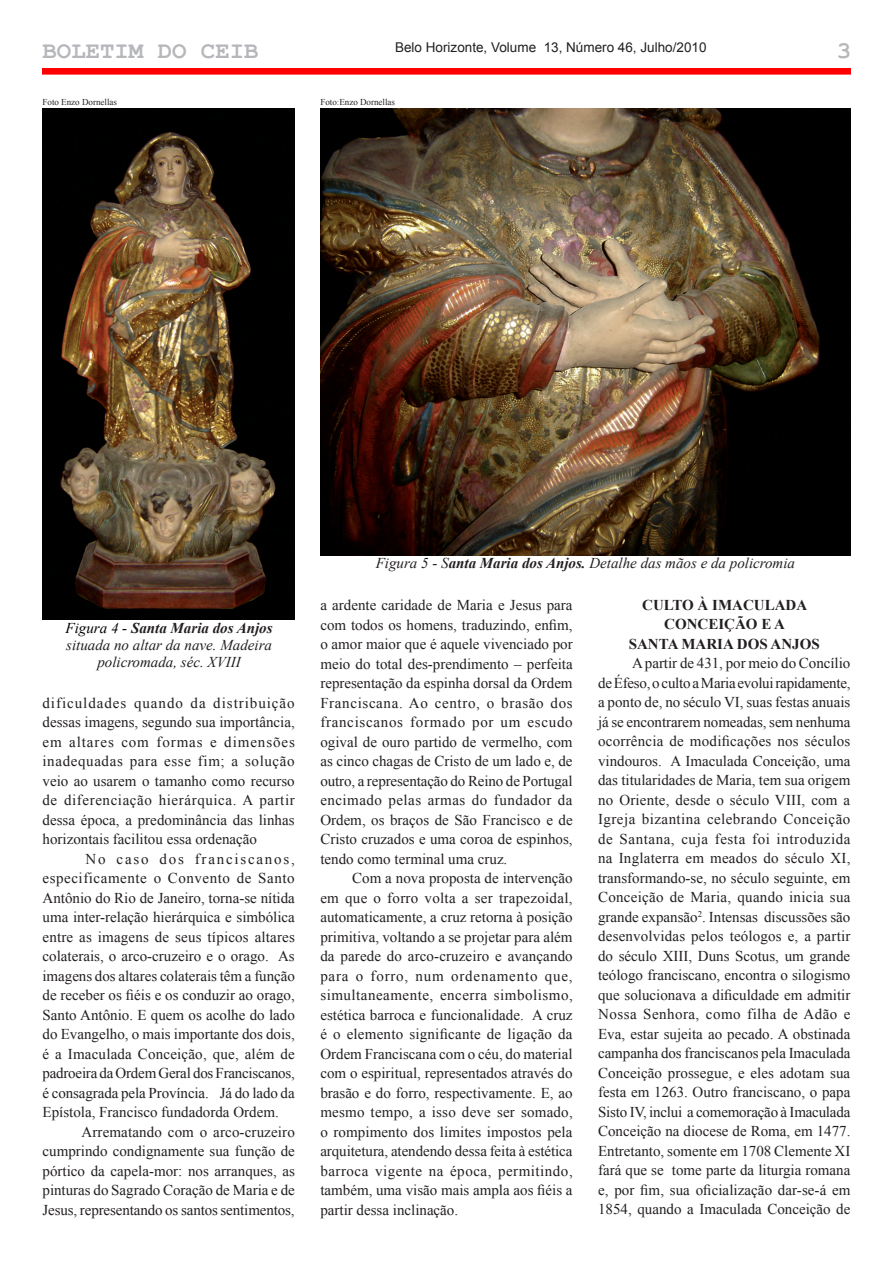
<style>
.page{position:relative;width:893px;height:1263px;background:#fff}
.page>*{position:absolute;margin:0;border:0;box-sizing:border-box;transform-origin:0 0}
.t1{font:700 24px "Courier New";color:#b6b7bb}
.t2{font:15px/19.5px "Times New Roman";color:#231f20;text-align:justify}
.t3{font:italic 15px/17.2px "Times New Roman";color:#231f20;text-align:center}
.t4{font:700 15px "Times New Roman";color:#231f20}
.t5{font:13.5px "Arial";color:#231f20}
.t6{font:9px "Times New Roman";color:#231f20}
.s1{color:#000}
.s2{font-weight:700}
</style>
<div class="page">
<img style="left:43px;top:68px;width:808px;height:7px">
<img style="left:43px;top:108px;width:252px;height:511px">
<img style="left:320px;top:108px;width:530px;height:447px">
<h1 class="t1" style="left:43px;top:35px;width:218px">BOLETIM DO CEIB</h1>
<p class="t5" style="left:395px;top:39px;width:313px">Belo Horizonte, Volume 13, Número 46, Julho/2010</p>
<h1 class="t1" style="left:837px;top:35px;width:16px">3</h1>
<p class="t6" style="left:43px;top:96px;width:76px">Foto Enzo Dornellas</p>
<p class="t6" style="left:320px;top:96px;width:76px">Foto:Enzo Dornellas</p>
<p class="t3" style="left:66px;top:618px;width:208px"><span class="s1">Figura 4 -</span> <span class="s2">Santa Maria dos Anjos </span>situada no altar da nave. Madeira policromada, séc. XVIII</p>
<p class="t2" style="left:43px;top:693px;width:254px">dificuldades quando da distribuição dessas imagens, segundo sua importância, em altares com formas e dimensões inadequadas para esse fim; a solução veio ao usarem o tamanho como recurso de diferenciação hierárquica. A partir dessa época, a predominância das linhas horizontais facilitou essa ordenação</p>
<p class="t2" style="left:43px;top:849px;width:254px;text-indent:43px">No caso dos franciscanos, especificamente o Convento de Santo Antônio do Rio de Janeiro, torna-se nítida uma inter-relação hierárquica e simbólica entre as imagens de seus típicos altares colaterais, o arco-cruzeiro e o orago. As imagens dos altares colaterais têm a função de receber os fiéis e os conduzir ao orago, Santo Antônio. E quem os acolhe do lado do Evangelho, o mais importante dos dois, é a Imaculada Conceição, que, além de padroeira da Ordem Geral dos Franciscanos, é consagrada pela Província. Já do lado da Epístola, Francisco fundadorda Ordem.</p>
<p class="t2" style="left:43px;top:1122px;width:254px;text-indent:39px">Arrematando com o arco-cruzeiro cumprindo condignamente sua função de pórtico da capela-mor: nos arranques, as pinturas do Sagrado Coração de Maria e de Jesus, representando os santos sentimentos,</p>
<p class="t3" style="left:376px;top:554px;width:421px">Figura 5 - S<span class="s2">anta Maria dos Anjos.</span> Detalhe das mãos e da policromia</p>
<p class="t4" style="left:642px;top:594px;width:33px">CULTO</p>
<p class="t4" style="left:698px;top:594px;width:33px">À IMAC</p>
<p class="t4" style="left:754px;top:594px;width:23px">ULADA</p>
<p class="t4" style="left:664px;top:614px;width:22px">CONCEIÇ</p>
<p class="t4" style="left:735px;top:614px;width:52px">ÃO E A</p>
<p class="t4" style="left:629px;top:633px;width:20px">SANTA</p>
<p class="t4" style="left:681px;top:633px;width:25px">MARIA</p>
<p class="t4" style="left:737px;top:633px;width:12px">DOS</p>
<p class="t4" style="left:771px;top:633px;width:22px">ANJOS</p>
<p class="t2" style="left:598px;top:653px;width:254px;text-indent:34px">A partir de 431, por meio do Concílio de Éfeso, o culto a Maria evolui rapidamente, a ponto de, no século VI, suas festas anuais já se encontrarem nomeadas, sem nenhuma ocorrência de modificações nos séculos vindouros. A Imaculada Conceição, uma das titularidades de Maria, tem sua origem no Oriente, desde o século VIII, com a Igreja bizantina celebrando Conceição de Santana, cuja festa foi introduzida na Inglaterra em meados do século XI, transformando-se, no século seguinte, em Conceição de Maria, quando inicia sua grande expansão<sup>2</sup>. Intensas discussões são desenvolvidas pelos teólogos e, a partir do século XIII, Duns Scotus, um grande teólogo franciscano, encontra o silogismo que solucionava a dificuldade em admitir Nossa Senhora, como filha de Adão e Eva, estar sujeita ao pecado. A obstinada campanha dos franciscanos pela Imaculada Conceição prossegue, e eles adotam sua festa em 1263. Outro franciscano, o papa Sisto IV, inclui a comemoração à Imaculada Conceição na diocese de Roma, em 1477.<br>Entretanto, somente em 1708 Clemente XI fará que se tome parte da liturgia romana e, por fim, sua oficialização dar-se-á em 1854, quando a Imaculada Conceição de</p>
<p class="t2" style="left:320px;top:595px;width:254px">a ardente caridade de Maria e Jesus para com todos os homens, traduzindo, enfim, o amor maior que é aquele vivenciado por meio do total des-prendimento – perfeita representação da espinha dorsal da Ordem Franciscana. Ao centro, o brasão dos franciscanos formado por um escudo ogival de ouro partido de vermelho, com as cinco chagas de Cristo de um lado e, de outro, a representação do Reino de Portugal encimado pelas armas do fundador da Ordem, os braços de São Francisco e de Cristo cruzados e uma coroa de espinhos, tendo como terminal uma cruz.</p>
<p class="t2" style="left:320px;top:868px;width:254px;text-indent:32px">Com a nova proposta de intervenção em que o forro volta a ser trapezoidal, automaticamente, a cruz retorna à posição primitiva, voltando a se projetar para além da parede do arco-cruzeiro e avançando para o forro, num ordenamento que, simultaneamente, encerra simbolismo, estética barroca e funcionalidade. A cruz é o elemento significante de ligação da Ordem Franciscana com o céu, do material com o espiritual, representados através do brasão e do forro, respectivamente. E, ao mesmo tempo, a isso deve ser somado, o rompimento dos limites impostos pela arquitetura, atendendo dessa feita à estética barroca vigente na época, permitindo, também, uma visão mais ampla aos fiéis a partir dessa inclinação.</p>
</div>
